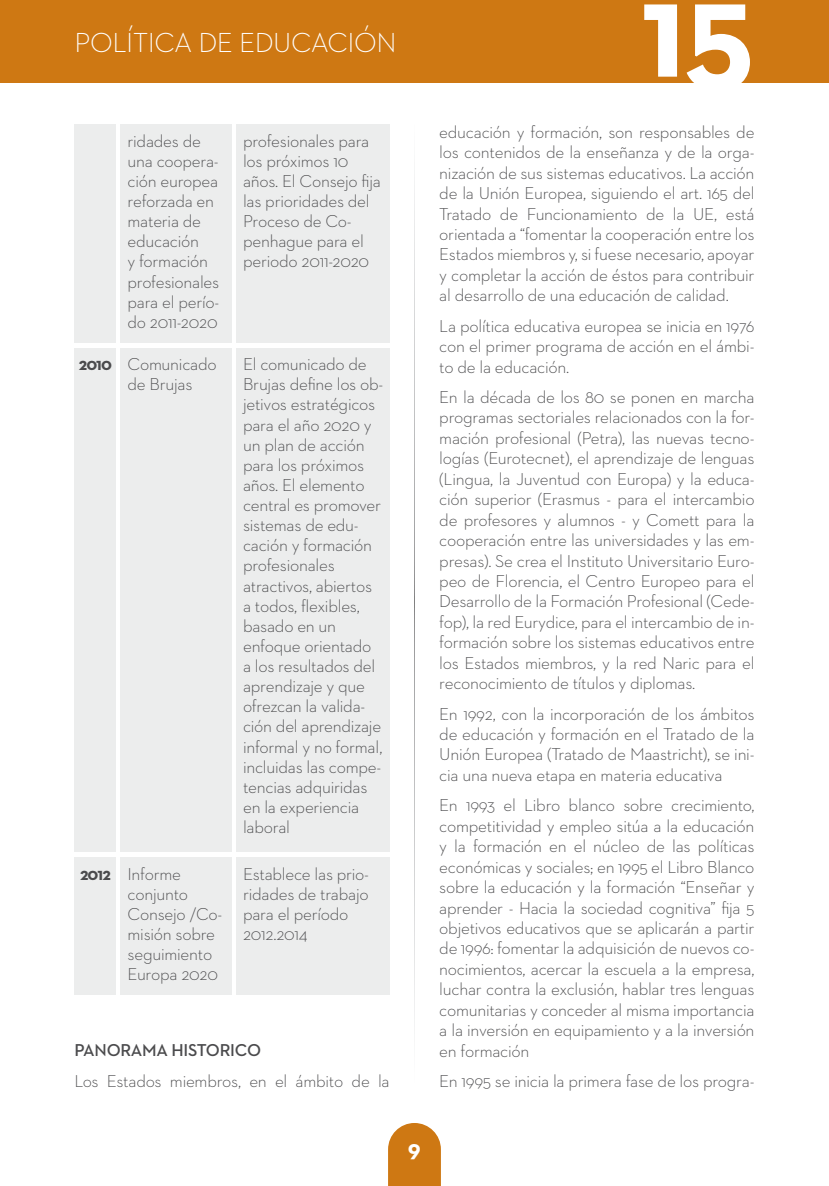
<style>
.page{position:relative;width:829px;height:1186px;background:#fff}
.page>*{position:absolute;margin:0;border:0;box-sizing:border-box;transform-origin:0 0}
.t1{font:700 138.25px "Neutraface 2 Text";color:#fff}
.t2{font:300 28px "Neutraface 2 Text";letter-spacing:-.015em;color:#fff}
.t3{font:700 24.5px "Neutraface 2 Text";color:#fff}
.t4{font:300 17.5px/20.1px "Neutraface 2 Text";letter-spacing:-.015em;color:#4b4b4d}
.t5{font:600 17.5px "Neutraface 2 Text";letter-spacing:-.015em;color:#4b4b4d}
.s1{font-weight:700}
</style>
<div class="page">
<svg style="left:414px;top:170px;width:1px;height:864px"></svg>
<div style="left:236px;top:857px;width:153px;height:138px;background:#eceded"></div>
<div style="left:121px;top:857px;width:111px;height:138px;background:#eceded"></div>
<div style="left:74px;top:857px;width:42px;height:138px;background:#eceded"></div>
<div style="left:236px;top:124px;width:153px;height:219px;background:#eceded"></div>
<div style="left:121px;top:124px;width:111px;height:219px;background:#eceded"></div>
<div style="left:74px;top:124px;width:42px;height:219px;background:#eceded"></div>
<svg style="left:388px;top:1123px;width:53px;height:63px;background:#d28428"></svg>
<div style="left:0;top:0;width:828px;height:82px;background:#ce7813"></div>
<div style="left:236px;top:348px;width:153px;height:503px;background:#eceded"></div>
<div style="left:121px;top:348px;width:111px;height:503px;background:#eceded"></div>
<div style="left:74px;top:348px;width:42px;height:503px;background:#eceded"></div>
<h2 class="t2" style="left:74px;top:25px;width:324px">POLÍTICA DE EDUCACIÓN</h2>
<p class="t4" style="left:127px;top:130px;width:93px">ridades de una coopera&shy;ción europea reforzada en materia de educación<br>y formación profesionales para el perío&shy;do 2011-2020</p>
<p class="t4" style="left:243px;top:130px;width:139px">profesionales para los próximos 10 años. El Consejo fija las prioridades del<br>Proceso de Co&shy;penhague para el periodo 2011-2020</p>
<p class="t4" style="left:127px;top:354px;width:91px;text-indent:-49px"><span class="s1">2010</span> Comunicado de Brujas</p>
<p class="t4" style="left:243px;top:354px;width:142px">El comunicado de<br>Brujas define los ob&shy;jetivos estratégicos para el año 2020 y un plan de acción para los próximos años. El elemento central es promover sistemas de edu&shy;cación y formación profesionales atractivos, abiertos a todos, flexibles, basado en un enfoque orientado a los resultados del aprendizaje y que ofrezcan la valida&shy;ción del aprendizaje informal y no formal, incluidas las compe&shy;tencias adquiridas en la experiencia laboral</p>
<p class="t4" style="left:127px;top:863px;width:96px;text-indent:-47px"><span class="s1">2012</span> Informe conjunto<br>Consejo /Co&shy;misión sobre seguimiento<br>Europa 2020</p>
<p class="t4" style="left:243px;top:863px;width:127px">Establece las prio&shy;ridades de trabajo para el período<br>2012.2014</p>
<p class="t5" style="left:74px;top:1039px;width:188px">PANORAMA HISTORICO</p>
<p class="t4" style="left:74px;top:1070px;width:317px">Los Estados miembros, en el ámbito de la</p>
<h1 class="t1" style="left:640px;top:-59px;width:115px">15</h1>
<p class="t4" style="left:439px;top:121px;width:317px;text-align:justify">educación y formación, son responsables de los contenidos de la enseñanza y de la orga&shy;nización de sus sistemas educativos. La acción de la Unión Europea, siguiendo el art. 165 del Tratado de Funcionamiento de la UE, está orientada a “fomentar la cooperación entre los Estados miembros y, si fuese necesario, apoyar y completar la acción de éstos para contribuir al desarrollo de una educación de calidad.</p>
<p class="t4" style="left:439px;top:315px;width:317px;text-align:justify">La política educativa europea se inicia en 1976 con el primer programa de acción en el ámbi&shy;to de la educación.</p>
<p class="t4" style="left:439px;top:386px;width:317px;text-align:justify">En la década de los 80 se ponen en marcha programas sectoriales relacionados con la for&shy;mación profesional (Petra), las nuevas tecno&shy;logías (Eurotecnet), el aprendizaje de lenguas (Lingua, la Juventud con Europa) y la educa&shy;ción superior (Erasmus - para el intercambio de profesores y alumnos - y Comett para la cooperación entre las universidades y las em&shy;presas). Se crea el Instituto Universitario Euro&shy;peo de Florencia, el Centro Europeo para el Desarrollo de la Formación Profesional (Cede&shy;fop), la red Eurydice, para el intercambio de in&shy;formación sobre los sistemas educativos entre los Estados miembros, y la red Naric para el reconocimiento de títulos y diplomas.</p>
<p class="t4" style="left:439px;top:703px;width:317px;text-align:justify">En 1992, con la incorporación de los ámbitos de educación y formación en el Tratado de la Unión Europea (Tratado de Maastricht), se ini&shy;cia una nueva etapa en materia educativa</p>
<p class="t4" style="left:439px;top:795px;width:317px;text-align:justify">En 1993 el Libro blanco sobre crecimiento, competitividad y empleo sitúa a la educación y la formación en el núcleo de las políticas económicas y sociales; en 1995 el Libro Blanco sobre la educación y la formación “Enseñar y aprender - Hacia la sociedad cognitiva” fija 5 objetivos educativos que se aplicarán a partir de 1996: fomentar la adquisición de nuevos co&shy;nocimientos, acercar la escuela a la empresa, luchar contra la exclusión, hablar tres lenguas comunitarias y conceder al misma importancia a la inversión en equipamiento y a la inversión en formación</p>
<p class="t4" style="left:439px;top:1070px;width:317px">En 1995 se inicia la primera fase de los progra-</p>
<h3 class="t3" style="left:408px;top:1133px;width:15px">9</h3>
</div>
